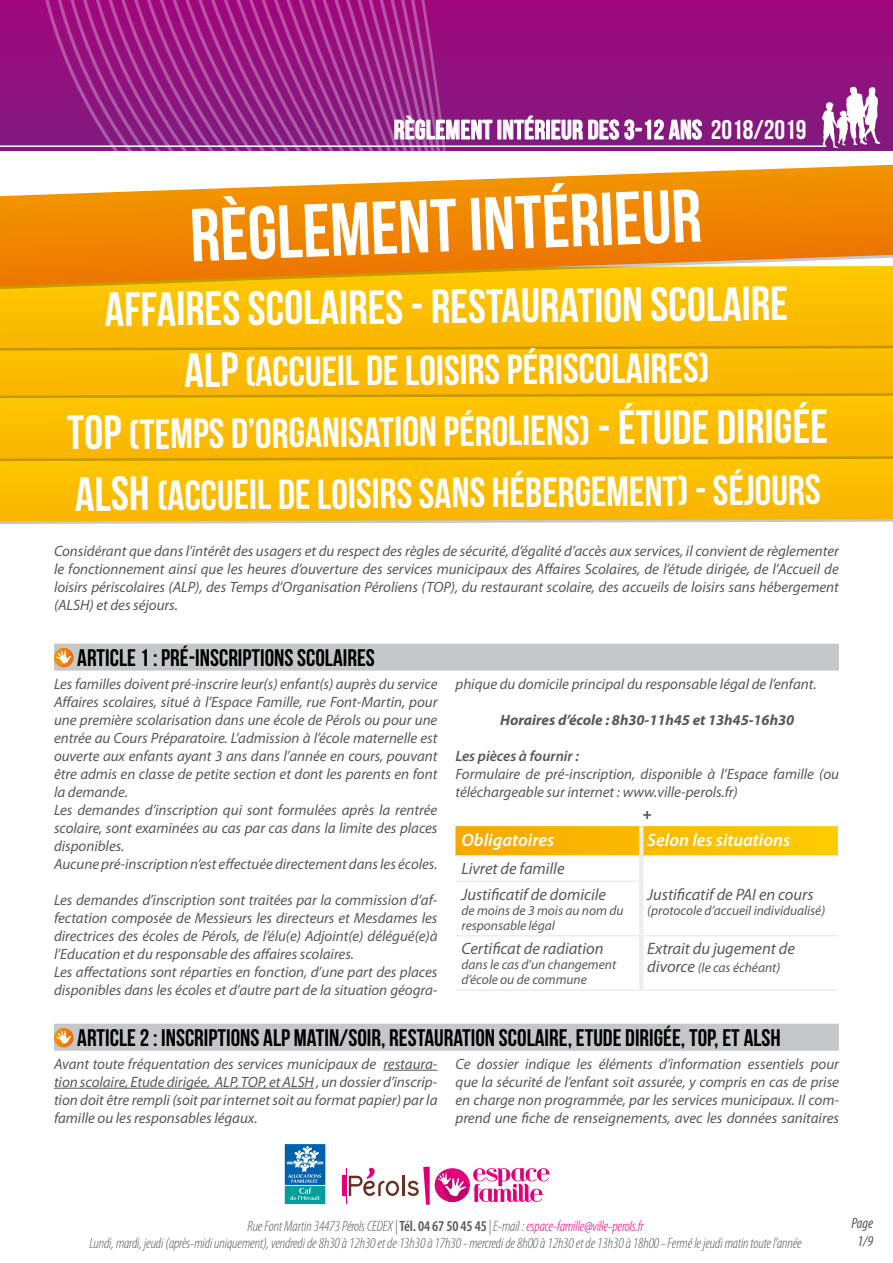
<style>
.page{position:relative;width:893px;height:1263px;background:#fff}
.page>*{position:absolute;margin:0;border:0;box-sizing:border-box;transform-origin:0 0}
.t1{font:75px "Bebas Neue";color:#fff}
.t2{font:48px "Bebas Neue";letter-spacing:-.01em;color:#fff}
.t3{font:42px/61.5px "Bebas Neue";letter-spacing:-.01em;color:#fff;text-align:center}
.t4{font:27px "Bebas Neue";letter-spacing:.01em;color:#fff}
.t5{font:24px "Bebas Neue";color:#000}
.t6{font:italic 600 18px "Myriad Pro";color:#fff}
.t7{font:italic 16.5px/25.5px "Myriad Pro";letter-spacing:-.005em;color:#58585a}
.t8{font:italic 15px/18px "Myriad Pro";letter-spacing:-.005em;color:#58585a;text-align:justify}
.t9{font:italic 300 condensed 15px/16.5px "Myriad Pro";letter-spacing:-.01em;color:#58585a;text-align:center}
.t10{font:italic 700 15px "Myriad Pro";letter-spacing:-.005em;color:#58585a}
.t11{font:italic 600 15px "Myriad Pro";letter-spacing:-.005em;color:#58585a}
.t12{font:italic condensed 15px/18px "Myriad Pro";color:#58585a;text-align:center}
.t13{font:900 15px "Myriad Pro";color:#58585a}
.t14{font:italic 13.5px/15px "Myriad Pro";letter-spacing:-.005em;color:#58585a}
.s1{font-size:48px}
.s2{font-size:16.5px}
.s3{font-weight:600;font-style:normal}
.s4{color:#e2007a}
</style>
<div class="page">
<hr style="left:346px;top:1168px;width:1px;height:36px;background:#e2007a">
<hr style="left:342px;top:1176px;width:4px;height:20px;background:#e2007a">
<hr style="left:402px;top:1176px;width:3px;height:20px;background:#693021">
<svg style="left:349px;top:1168px;width:50px;height:28px"></svg>
<svg style="left:407px;top:1167px;width:22px;height:38px"></svg>
<div style="left:435px;top:1168px;width:35px;height:34px;background:#e2007a;border-radius:50%"></div>
<svg style="left:438px;top:1168px;width:111px;height:34px"></svg>
<div style="left:284px;top:1165px;width:42px;height:39px;background:#009e9d"></div>
<div style="left:284px;top:1165px;width:42px;height:40px;border:1px solid #fff"></div>
<div style="left:284px;top:1143px;width:42px;height:42px;background:#0062ac"></div>
<div style="left:284px;top:1143px;width:42px;height:42px;border:1px solid #fff"></div>
<svg style="left:287px;top:1146px;width:36px;height:54px"></svg>
<div style="left:0;top:0;width:893px;height:151px;background:linear-gradient(to bottom,#a1077d,#811b7f)"></div>
<hr style="left:0;top:145px;width:825px;height:2px;background:#fff">
<svg style="left:33px;top:0;width:860px;height:151px;background:#991f86"></svg>
<svg style="left:0;top:521px;width:893px;height:3px"></svg>
<div style="left:0;top:461px;width:893px;height:60px;background:#fbbd00"></div>
<div style="left:54px;top:644px;width:785px;height:27px;background:#c6c7c8"></div>
<svg style="left:54px;top:648px;width:20px;height:19px"></svg>
<svg style="left:56px;top:650px;width:16px;height:14px"></svg>
<svg style="left:455px;top:826px;width:383px;height:29px;background:#faba01"></svg>
<svg style="left:456px;top:936px;width:381px;height:1px"></svg>
<hr style="left:455px;top:855px;width:184px;height:2px;background:#eceded">
<hr style="left:644px;top:855px;width:194px;height:2px;background:#eceded">
<hr style="left:455px;top:881px;width:184px;height:1px;background:#eceded">
<hr style="left:455px;top:935px;width:184px;height:1px;background:#eceded">
<hr style="left:644px;top:935px;width:194px;height:1px;background:#eceded">
<hr style="left:455px;top:989px;width:186px;height:2px;background:#eceded">
<hr style="left:641px;top:989px;width:197px;height:2px;background:#eceded">
<div style="left:639px;top:826px;width:5px;height:30px;background:#eceded"></div>
<div style="left:639px;top:856px;width:5px;height:25px;background:#eceded"></div>
<div style="left:639px;top:881px;width:5px;height:55px;background:#eceded"></div>
<div style="left:639px;top:936px;width:5px;height:53px;background:#eceded"></div>
<div style="left:54px;top:1024px;width:785px;height:27px;background:#c6c7c8"></div>
<svg style="left:54px;top:1028px;width:20px;height:19px"></svg>
<svg style="left:56px;top:1030px;width:16px;height:14px"></svg>
<hr style="left:383px;top:1070px;width:54px;height:1px;background:#58585a">
<hr style="left:54px;top:1088px;width:260px;height:1px;background:#58585a">
<svg style="left:394px;top:115px;width:99px;height:25px;background:#af67aa"></svg>
<svg style="left:503px;top:115px;width:199px;height:25px;background:#a554a0"></svg>
<svg style="left:0;top:459px;width:893px;height:2px;background:#e0af00"></svg>
<svg style="left:0;top:398px;width:893px;height:61px;background:#f9bb00"></svg>
<svg style="left:0;top:395px;width:893px;height:3px;background:#d9aa00"></svg>
<div style="left:0;top:351px;width:893px;height:44px;background:#faba00"></div>
<svg style="left:0;top:348px;width:893px;height:3px;background:#e0ac00"></svg>
<div style="left:0;top:292px;width:893px;height:56px;background:#fbbc00"></div>
<svg style="left:0;top:164px;width:893px;height:128px;background:#fccc24"></svg>
<svg style="left:0;top:165px;width:893px;height:121px;background:#f29d24"></svg>
<h3 class="t4" style="left:394px;top:115px;width:414px">RÈGLEMENT INTÉRIEUR DES 3-12 ANS 2018/2019</h3>
<h1 class="t1" style="left:189px;top:193px;width:513px;rotate:-2deg">RÈGLEMENT INTÉRIEUR</h1>
<h2 class="t2" style="left:105px;top:280px;width:685px">AFFAIRES SCOLAIRES - RESTAURATION SCOLAIRE</h2>
<h3 class="t3" style="left:67px;top:339px;width:763px"><span class="s1">ALP</span> (ACCUEIL DE LOISIRS PÉRISCOLAIRES)<br><span class="s1">TOP</span> (TEMPS D’ORGANISATION PÉROLIENS) <span class="s1">- ÉTUDE DIRIGÉE<br>ALSH</span> (ACCUEIL DE LOISIRS SANS HÉBERGEMENT) - SÉJOURS</h3>
<p class="t8" style="left:54px;top:541px;width:786px">Considérant que dans l’intérêt des usagers et du respect des règles de sécurité, d’égalité d’accès aux services, il convient de règlementer le fonctionnement ainsi que les heures d’ouverture des services municipaux des Affaires Scolaires, de l’étude dirigée, de l’Accueil de loisirs périscolaires (ALP), des Temps d’Organisation Péroliens (TOP), du restaurant scolaire, des accueils de loisirs sans hébergement (ALSH) et des séjours.</p>
<h3 class="t5" style="left:77px;top:645px;width:299px">ARTICLE 1 : PRÉ-INSCRIPTIONS SCOLAIRES</h3>
<p class="t8" style="left:54px;top:674px;width:385px;text-align:left">Les familles doivent pré-inscrire leur(s) enfant(s) auprès du service Affaires scolaires, situé à l’Espace Famille, rue Font-Martin, pour une première scolarisation dans une école de Pérols ou pour une entrée au Cours Préparatoire. L’admission à l’école maternelle est ouverte aux enfants ayant 3 ans dans l’année en cours, pouvant être admis en classe de petite section et dont les parents en font la demande.<br>Les demandes d’inscription qui sont formulées après la rentrée scolaire, sont examinées au cas par cas dans la limite des places disponibles.<br>Aucune pré-inscription n’est effectuée directement dans les écoles.</p>
<p class="t8" style="left:54px;top:890px;width:385px;text-align:left">Les demandes d’inscription sont traitées par la commission d’af&shy;fectation composée de Messieurs les directeurs et Mesdames les directrices des écoles de Pérols, de l’élu(e) Adjoint(e) délégué(e)à l’Education et du responsable des affaires scolaires.<br>Les affectations sont réparties en fonction, d’une part des places disponibles dans les écoles et d’autre part de la situation géogra-</p>
<p class="t8" style="left:455px;top:674px;width:363px">phique du domicile principal du responsable légal de l’enfant.</p>
<p class="t10" style="left:500px;top:710px;width:296px">Horaires d’école : 8h30-11h45 et 13h45-16h30</p>
<p class="t11" style="left:455px;top:746px;width:125px">Les pièces à fournir :</p>
<p class="t8" style="left:455px;top:764px;width:385px">Formulaire de pré-inscription, disponible à l’Espace famille (ou téléchargeable sur internet : www.ville-perols.fr)</p>
<p class="t13" style="left:643px;top:804px;width:10px">+</p>
<p class="t6" style="left:461px;top:828px;width:94px">Obligatoires</p>
<p class="t6" style="left:647px;top:828px;width:144px">Selon les situations</p>
<p class="t7" style="left:461px;top:856px;width:146px">Livret de famille<br>Justificatif de domicile</p>
<p class="t14" style="left:461px;top:902px;width:164px">de moins de 3 mois au nom du responsable légal</p>
<p class="t7" style="left:647px;top:881px;width:168px">Justificatif de PAI en cours</p>
<p class="t14" style="left:647px;top:902px;width:179px">(protocole d’accueil individualisé)</p>
<p class="t7" style="left:461px;top:935px;width:144px">Certificat de radiation</p>
<p class="t14" style="left:461px;top:957px;width:156px">dans le cas d’un changement d’école ou de commune</p>
<p class="t7" style="left:647px;top:935px;width:149px">Extrait du jugement de</p>
<p class="t14" style="left:647px;top:960px;width:134px"><span class="s2">divorce</span> (le cas échéant)</p>
<h3 class="t5" style="left:77px;top:1025px;width:705px">ARTICLE 2 : INSCRIPTIONS ALP MATIN/SOIR, RESTAURATION SCOLAIRE, ETUDE DIRIGÉE, TOP, ET ALSH</h3>
<p class="t8" style="left:54px;top:1054px;width:385px">Avant toute fréquentation des services municipaux de restaura&shy;tion scolaire, Etude dirigée, ALP, TOP, et ALSH , un dossier d’inscrip&shy;tion doit être rempli (soit par internet soit au format papier) par la famille ou les responsables légaux.</p>
<p class="t8" style="left:455px;top:1054px;width:385px">Ce dossier indique les éléments d’information essentiels pour que la sécurité de l’enfant soit assurée, y compris en cas de prise en charge non programmée, par les services municipaux. Il com&shy;prend une fiche de renseignements, avec les données sanitaires</p>
<p class="t9" style="left:90px;top:1218px;width:714px">Rue Font Martin 34473 Pérols CEDEX | <span class="s3">Tél. 04 67 50 45 45</span> | E-mail : <span class="s4">espace-famille@ville-perols.fr<br></span>Lundi, mardi, jeudi (après-midi uniquement), vendredi de 8h30 à 12h30 et de 13h30 à 17h30 - mercredi de 8h00 à 12h30 et de 13h30 à 18h00 - Fermé le jeudi matin toute l’année</p>
<p class="t12" style="left:852px;top:1214px;width:23px">Page<br>1/9</p>
</div>
